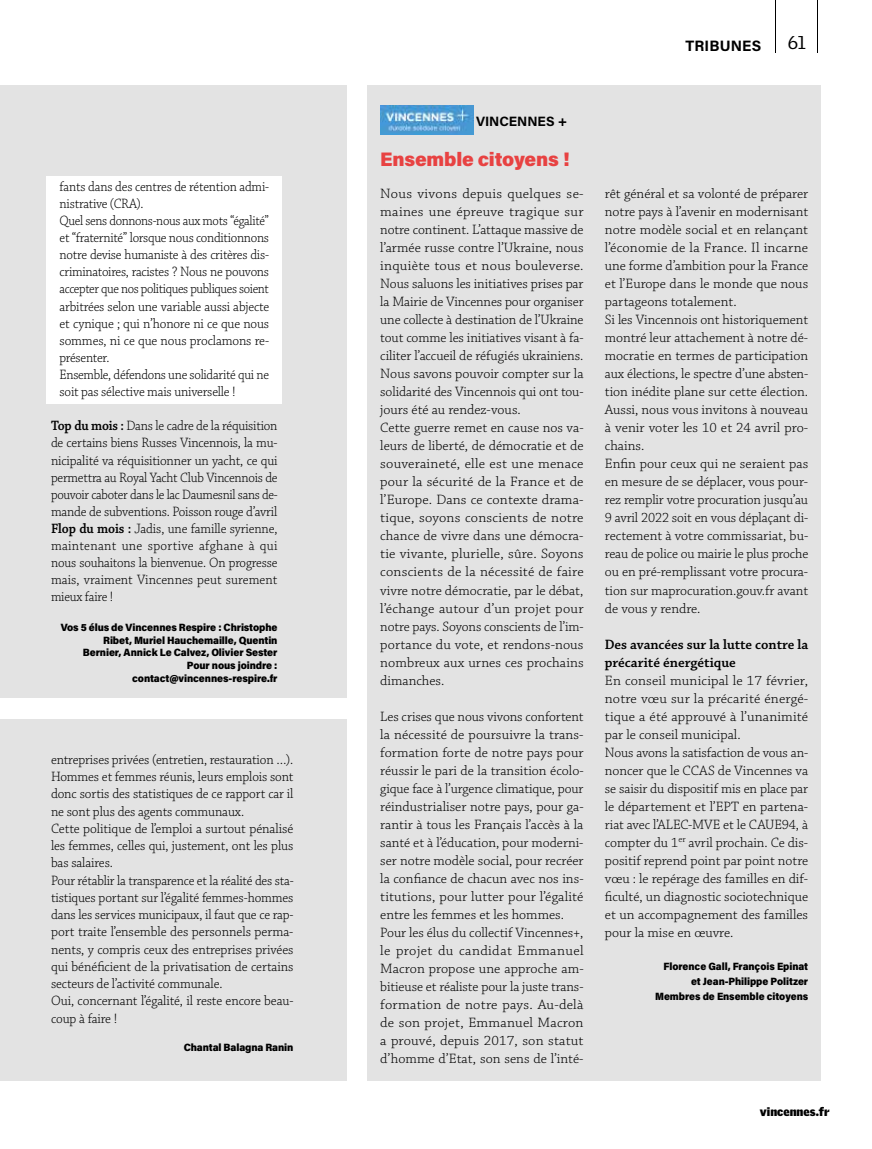
<style>
.page{position:relative;width:872px;height:1149px;background:#fff}
.page>*{position:absolute;margin:0;border:0;box-sizing:border-box;transform-origin:0 0}
.t1{font:900 19.5px "Acumin Pro";letter-spacing:-.01em;color:#e84242}
.t2{font:18px "Griffith Gothic";color:#000}
.t3{font:700 15px "Acumin Pro";letter-spacing:.01em;color:#000}
.t4{font:300 14.25px/18px "Chaparral Pro";letter-spacing:-.005em;color:#000}
.t5{font:300 14.25px/17.1px "Chaparral Pro";letter-spacing:-.005em;color:#000;scale:.93 1}
.t6{font:300 14.25px/17.2px "Chaparral Pro";letter-spacing:-.005em;color:#000;scale:.95 1}
.t7{font:600 14.25px/18px "Chaparral Pro";color:#000}
.t8{font:700 13.5px "Acumin Pro";color:#000}
.t9{font:900 12px "Griffith Gothic";color:#000}
.t10{font:900 10.5px/12.6px "Acumin Pro";letter-spacing:-.01em;color:#000;text-align:right;scale:.95 1}
.t11{font:900 10.5px/15px "Acumin Pro";letter-spacing:-.01em;color:#000;text-align:right;scale:.94 1}
.s1{font-weight:600}
</style>
<div class="page">
<hr style="left:775px;top:0;width:1px;height:53px;background:#000">
<hr style="left:817px;top:0;width:1px;height:53px;background:#000">
<div style="left:0;top:85px;width:346px;height:612px;background:#e3e3e3"></div>
<div style="left:0;top:719px;width:346px;height:361px;background:#e3e3e3"></div>
<div style="left:47px;top:176px;width:235px;height:40px;background:#fff"></div>
<div style="left:47px;top:210px;width:235px;height:160px;background:#fff"></div>
<div style="left:47px;top:364px;width:235px;height:40px;background:#fff"></div>
<div style="left:367px;top:85px;width:454px;height:995px;background:#e3e3e3"></div>
<img style="left:380px;top:134px;width:93px;height:1px">
<img style="left:380px;top:105px;width:93px;height:29px">
<p class="t5" style="left:60px;top:178px;width:227px">fants dans des centres de rétention admi&shy;nistrative (CRA).<br>Quel sens donnons-nous aux mots “égalité” et “fraternité” lorsque nous conditionnons notre devise humaniste à des critères dis&shy;criminatoires, racistes ? Nous ne pouvons accepter que nos politiques publiques soient arbitrées selon une variable aussi abjecte et cynique ; qui n’honore ni ce que nous sommes, ni ce que nous proclamons re&shy;présenter.<br>Ensemble, défendons une solidarité qui ne soit pas sélective mais universelle !</p>
<p class="t5" style="left:51px;top:418px;width:245px;text-align:justify"><span class="s1">Top du mois :</span> Dans le cadre de la réquisition de certains biens Russes Vincennois, la mu&shy;nicipalité va réquisitionner un yacht, ce qui permettra au Royal Yacht Club Vincennois de pouvoir caboter dans le lac Daumesnil sans de&shy;mande de subventions. Poisson rouge d’avril <span class="s1">Flop du mois :</span> Jadis, une famille syrienne, maintenant une sportive afghane à qui nous souhaitons la bienvenue. On progresse mais, vraiment Vincennes peut surement mieux faire !</p>
<p class="t10" style="left:61px;top:620px;width:230px">Vos 5 élus de Vincennes Respire : Christophe Ribet, Muriel Hauchemaille, Quentin<br>Bernier, Annick Le Calvez, Olivier Sester Pour nous joindre : contact@vincennes-respire.fr</p>
<p class="t6" style="left:51px;top:751px;width:257px">entreprises privées (entretien, restauration …).<br>Hommes et femmes réunis, leurs emplois sont donc sortis des statistiques de ce rapport car il ne sont plus des agents communaux.<br>Cette politique de l’emploi a surtout pénalisé les femmes, celles qui, justement, ont les plus bas salaires.<br>Pour rétablir la transparence et la réalité des sta&shy;tistiques portant sur l’égalité femmes-hommes dans les services municipaux, il faut que ce rap&shy;port traite l’ensemble des personnels perma&shy;nents, y compris ceux des entreprises privées qui bénéficient de la privatisation de certains secteurs de l’activité communale.<br>Oui, concernant l’égalité, il reste encore beau&shy;coup à faire !</p>
<p class="t10" style="left:184px;top:1039px;width:117px">Chantal Balagna Ranin</p>
<p class="t3" style="left:685px;top:35px;width:77px">TRIBUNES</p>
<p class="t2" style="left:788px;top:32px;width:19px">61</p>
<p class="t8" style="left:476px;top:112px;width:93px">VINCENNES +</p>
<h1 class="t1" style="left:380px;top:145px;width:191px">Ensemble citoyens !</h1>
<p class="t4" style="left:380px;top:185px;width:205px">Nous vivons depuis quelques se&shy;maines une épreuve tragique sur notre continent. L’attaque massive de l’armée russe contre l’Ukraine, nous inquiète tous et nous bouleverse.<br>Nous saluons les initiatives prises par la Mairie de Vincennes pour organiser une collecte à destination de l’Ukraine tout comme les initiatives visant à fa&shy;ciliter l’accueil de réfugiés ukrainiens.<br>Nous savons pouvoir compter sur la solidarité des Vincennois qui ont tou&shy;jours été au rendez-vous.<br>Cette guerre remet en cause nos va&shy;leurs de liberté, de démocratie et de souveraineté, elle est une menace pour la sécurité de la France et de l’Europe. Dans ce contexte drama&shy;tique, soyons conscients de notre chance de vivre dans une démocra&shy;tie vivante, plurielle, sûre. Soyons conscients de la nécessité de faire vivre notre démocratie, par le débat, l’échange autour d’un projet pour notre pays. Soyons conscients de l’im&shy;portance du vote, et rendons-nous nombreux aux urnes ces prochains dimanches.</p>
<p class="t4" style="left:380px;top:707px;width:205px">Les crises que nous vivons confortent la nécessité de poursuivre la trans&shy;formation forte de notre pays pour réussir le pari de la transition écolo&shy;gique face à l’urgence climatique, pour réindustrialiser notre pays, pour ga&shy;rantir à tous les Français l’accès à la santé et à l’éducation, pour moderni&shy;ser notre modèle social, pour recréer la confiance de chacun avec nos ins&shy;titutions, pour lutter pour l’égalité entre les femmes et les hommes.<br>Pour les élus du collectif Vincennes+, le projet du candidat Emmanuel Macron propose une approche am&shy;bitieuse et réaliste pour la juste trans&shy;formation de notre pays. Au-delà de son projet, Emmanuel Macron a prouvé, depuis 2017, son statut d’homme d’Etat, son sens de l’inté-</p>
<p class="t4" style="left:605px;top:185px;width:205px">rêt général et sa volonté de préparer notre pays à l’avenir en modernisant notre modèle social et en relançant l’économie de la France. Il incarne une forme d’ambition pour la France et l’Europe dans le monde que nous partageons totalement.<br>Si les Vincennois ont historiquement montré leur attachement à notre dé&shy;mocratie en termes de participation aux élections, le spectre d’une absten&shy;tion inédite plane sur cette élection.<br>Aussi, nous vous invitons à nouveau à venir voter les 10 et 24 avril pro&shy;chains.<br>Enfin pour ceux qui ne seraient pas en mesure de se déplacer, vous pour&shy;rez remplir votre procuration jusqu’au 9 avril 2022 soit en vous déplaçant di&shy;rectement à votre commissariat, bu&shy;reau de police ou mairie le plus proche ou en pré-remplissant votre procura&shy;tion sur maprocuration.gouv.fr avant de vous y rendre.</p>
<p class="t7" style="left:605px;top:635px;width:205px">Des avancées sur la lutte contre la précarité énergétique</p>
<p class="t4" style="left:605px;top:671px;width:205px">En conseil municipal le 17 février, notre vœu sur la précarité énergé&shy;tique a été approuvé à l’unanimité par le conseil municipal.<br>Nous avons la satisfaction de vous an&shy;noncer que le CCAS de Vincennes va se saisir du dispositif mis en place par le département et l’EPT en partena&shy;riat avec l’ALEC-MVE et le CAUE94, à compter du 1<sup>er</sup> avril prochain. Ce dis&shy;positif reprend point par point notre vœu : le repérage des familles en dif&shy;ficulté, un diagnostic sociotechnique et un accompagnement des familles pour la mise en œuvre.</p>
<p class="t11" style="left:655px;top:957px;width:164px">Florence Gall, François Epinat et Jean-Philippe Politzer<br>Membres de Ensemble citoyens</p>
<p class="t9" style="left:760px;top:1104px;width:71px">vincennes.fr</p>
</div>
